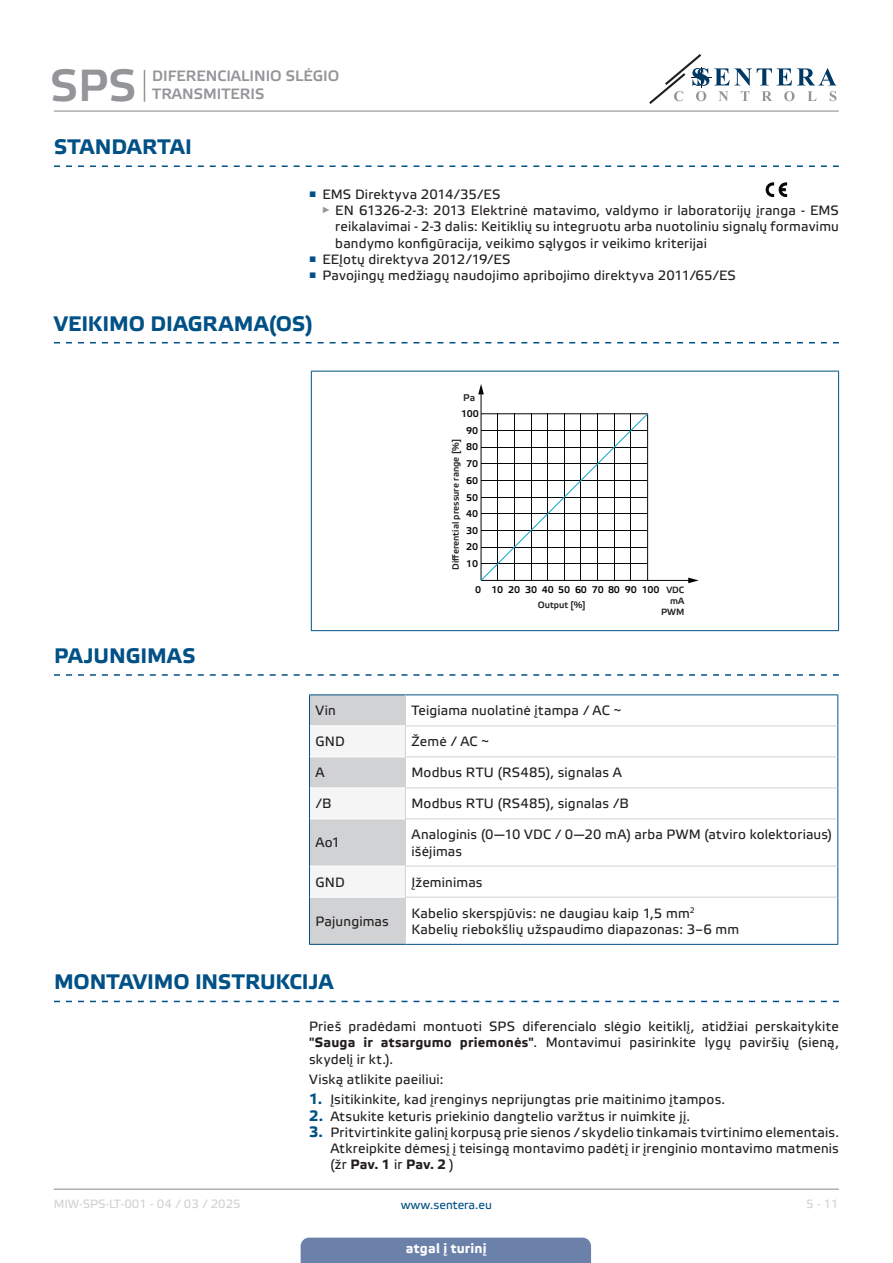
<style>
.page{position:relative;width:893px;height:1263px;background:#fff}
.page>*{position:absolute;margin:0;border:0;box-sizing:border-box;transform-origin:0 0}
.t1{font:45px "Etelka Medium Pro";color:#939598}
.t2{font:700 21px "Etelka Text Pro";color:#015186}
.t3{font:15px/18px "Etelka Medium Pro";color:#939598}
.body{font:13.5px/16.2px "Etelka Text Pro";letter-spacing:.015em;color:#231f20;text-align:justify}
.TABLE_TEXT_WHITE{font:13.5px/16.2px "Etelka Text Pro";letter-spacing:.015em;color:#231f20}
.t4{font:700 13.5px "Etelka Text Pro";letter-spacing:.01em;color:#fff}
.t5{font:12px "Etelka Text Pro";color:#d1d2d4}
.t6{font:12px "Etelka Text Pro";color:#015186}
.t7{font:9.75px "Etelka Medium Pro";letter-spacing:-.02em;color:#05060a}
.t8{font:9.75px "Etelka Medium Pro";color:#231f20}
.t9{font:9px/10.9px "Etelka Medium Pro";color:#231f20;text-align:right}
.s1{font-weight:700}
.s2{font-weight:700;font-size:15px;color:#015186}
</style>
<div class="page">
<hr style="left:54px;top:111px;width:785px;height:1px;background:#939598">
<hr style="left:54px;top:1188px;width:785px;height:2px;background:#939598">
<svg style="left:649px;top:54px;width:187px;height:50px"></svg>
<div style="left:301px;top:1237px;width:290px;height:26px;background:#6c81aa"></div>
<hr style="left:144px;top:70px;width:1px;height:32px;background:#939598">
<svg style="left:54px;top:165px;width:785px;height:2px"></svg>
<svg style="left:54px;top:342px;width:785px;height:1px"></svg>
<svg style="left:54px;top:674px;width:785px;height:2px"></svg>
<svg style="left:766px;top:183px;width:21px;height:14px"></svg>
<hr style="left:311px;top:371px;width:528px;height:1px;background:#015186">
<hr style="left:311px;top:371px;width:1px;height:259px;background:#015186">
<hr style="left:838px;top:371px;width:1px;height:259px;background:#015186">
<hr style="left:311px;top:630px;width:528px;height:1px;background:#015186">
<hr style="left:481px;top:392px;width:1px;height:188px;background:#05060a">
<svg style="left:478px;top:384px;width:6px;height:10px"></svg>
<hr style="left:481px;top:580px;width:209px;height:1px;background:#05060a">
<svg style="left:688px;top:578px;width:11px;height:5px"></svg>
<svg style="left:480px;top:413px;width:168px;height:168px"></svg>
<svg style="left:406px;top:695px;width:431px;height:249px"></svg>
<svg style="left:310px;top:695px;width:95px;height:249px"></svg>
<hr style="left:309px;top:694px;width:96px;height:1px;background:#015186">
<hr style="left:309px;top:695px;width:1px;height:31px;background:#015186">
<hr style="left:405px;top:694px;width:433px;height:1px;background:#015186">
<hr style="left:837px;top:695px;width:1px;height:31px;background:#015186">
<hr style="left:309px;top:726px;width:1px;height:31px;background:#015186">
<hr style="left:837px;top:726px;width:1px;height:31px;background:#015186">
<hr style="left:309px;top:757px;width:1px;height:31px;background:#015186">
<hr style="left:837px;top:757px;width:1px;height:31px;background:#015186">
<hr style="left:309px;top:788px;width:1px;height:31px;background:#015186">
<hr style="left:837px;top:788px;width:1px;height:31px;background:#015186">
<hr style="left:309px;top:819px;width:1px;height:47px;background:#015186">
<hr style="left:837px;top:819px;width:1px;height:47px;background:#015186">
<hr style="left:309px;top:866px;width:1px;height:31px;background:#015186">
<hr style="left:837px;top:866px;width:1px;height:31px;background:#015186">
<hr style="left:309px;top:897px;width:1px;height:47px;background:#015186">
<hr style="left:837px;top:897px;width:1px;height:47px;background:#015186">
<hr style="left:309px;top:944px;width:96px;height:1px;background:#015186">
<hr style="left:405px;top:944px;width:433px;height:1px;background:#015186">
<hr style="left:405px;top:695px;width:1px;height:30px;background:#d1d2d4">
<hr style="left:405px;top:725px;width:432px;height:1px;background:#d1d2d4">
<hr style="left:405px;top:726px;width:1px;height:30px;background:#d1d2d4">
<hr style="left:405px;top:756px;width:432px;height:1px;background:#d1d2d4">
<hr style="left:405px;top:757px;width:1px;height:30px;background:#d1d2d4">
<hr style="left:405px;top:787px;width:432px;height:1px;background:#d1d2d4">
<hr style="left:405px;top:788px;width:1px;height:30px;background:#d1d2d4">
<hr style="left:405px;top:818px;width:432px;height:1px;background:#d1d2d4">
<hr style="left:405px;top:819px;width:1px;height:47px;background:#d1d2d4">
<hr style="left:405px;top:866px;width:432px;height:1px;background:#d1d2d4">
<hr style="left:405px;top:866px;width:1px;height:31px;background:#d1d2d4">
<hr style="left:405px;top:897px;width:432px;height:1px;background:#d1d2d4">
<hr style="left:405px;top:897px;width:1px;height:47px;background:#d1d2d4">
<hr style="left:310px;top:725px;width:95px;height:1px;background:#fff">
<hr style="left:310px;top:756px;width:95px;height:1px;background:#fff">
<hr style="left:310px;top:787px;width:95px;height:1px;background:#fff">
<hr style="left:310px;top:818px;width:95px;height:1px;background:#fff">
<hr style="left:310px;top:866px;width:95px;height:1px;background:#fff">
<hr style="left:310px;top:897px;width:95px;height:1px;background:#fff">
<svg style="left:54px;top:1001px;width:785px;height:1px"></svg>
<h1 class="t1" style="left:50px;top:61px;width:88px">SPS</h1>
<p class="t3" style="left:152px;top:67px;width:189px">DIFERENCIALINIO SLĖGIO<br>TRANSMITERIS</p>
<p class="t2" style="left:54px;top:135px;width:139px">STANDARTAI</p>
<p class="body" style="left:309px;top:187px;width:193px"><sup>■</sup> EMS Direktyva 2014/35/ES</p>
<p class="body" style="left:335px;top:203px;width:505px;text-indent:-13px"><sup>►</sup> EN 61326-2-3: 2013 Elektrinė matavimo, valdymo ir laboratorijų įranga - EMS reikalavimai - 2-3 dalis: Keitiklių su integruotu arba nuotoliniu signalų formavimu bandymo konfigūracija, veikimo sąlygos ir veikimo kriterijai</p>
<p class="body" style="left:309px;top:252px;width:203px"><sup>■</sup> EEĮotų direktyva 2012/19/ES</p>
<p class="body" style="left:309px;top:268px;width:428px"><sup>■</sup> Pavojingų medžiagų naudojimo apribojimo direktyva 2011/65/ES</p>
<p class="t2" style="left:54px;top:312px;width:260px">VEIKIMO DIAGRAMA(OS)</p>
<p class="t8" style="left:463px;top:392px;width:13px">Pa</p>
<p class="t7" style="left:461px;top:408px;width:19px">100</p>
<p class="t7" style="left:466px;top:425px;width:13px">90</p>
<p class="t9" style="left:451px;top:570px;width:132px;rotate:-90deg">Differential pressure range [%]</p>
<p class="t7" style="left:466px;top:441px;width:13px">80</p>
<p class="t7" style="left:466px;top:458px;width:13px">70</p>
<p class="t7" style="left:466px;top:475px;width:13px">60</p>
<p class="t7" style="left:466px;top:492px;width:13px">50</p>
<p class="t7" style="left:466px;top:508px;width:13px">40</p>
<p class="t7" style="left:466px;top:525px;width:13px">30</p>
<p class="t7" style="left:466px;top:542px;width:13px">20</p>
<p class="t7" style="left:466px;top:558px;width:13px">10</p>
<p class="t2" style="left:54px;top:644px;width:143px">PAJUNGIMAS</p>
<p class="t7" style="left:475px;top:585px;width:186px">0 10 20 30 40 50 60 70 80 90 100</p>
<p class="t9" style="left:661px;top:585px;width:25px">VDC mA<br>PWM</p>
<p class="t9" style="left:538px;top:600px;width:49px">Output [%]</p>
<p class="TABLE_TEXT_WHITE" style="left:315px;top:703px;width:22px">Vin</p>
<p class="TABLE_TEXT_WHITE" style="left:411px;top:703px;width:212px">Teigiama nuolatinė įtampa / AC ~</p>
<p class="TABLE_TEXT_WHITE" style="left:315px;top:734px;width:31px">GND</p>
<p class="TABLE_TEXT_WHITE" style="left:411px;top:734px;width:79px">Žemė / AC ~</p>
<p class="TABLE_TEXT_WHITE" style="left:315px;top:765px;width:11px">A</p>
<p class="TABLE_TEXT_WHITE" style="left:411px;top:765px;width:212px">Modbus RTU (RS485), signalas A</p>
<p class="TABLE_TEXT_WHITE" style="left:315px;top:796px;width:18px">/B</p>
<p class="TABLE_TEXT_WHITE" style="left:411px;top:796px;width:219px">Modbus RTU (RS485), signalas /B</p>
<p class="TABLE_TEXT_WHITE" style="left:315px;top:835px;width:26px">Ao1</p>
<p class="TABLE_TEXT_WHITE" style="left:411px;top:827px;width:422px">Analoginis (0—10 VDC / 0—20 mA) arba PWM (atviro kolektoriaus) išėjimas</p>
<p class="TABLE_TEXT_WHITE" style="left:315px;top:874px;width:31px">GND</p>
<p class="TABLE_TEXT_WHITE" style="left:411px;top:874px;width:73px">Įžeminimas</p>
<p class="TABLE_TEXT_WHITE" style="left:315px;top:914px;width:75px">Pajungimas</p>
<p class="TABLE_TEXT_WHITE" style="left:411px;top:905px;width:329px">Kabelio skerspjūvis: ne daugiau kaip 1,5 mm<sup>2<br></sup>Kabelių riebokšlių užspaudimo diapazonas: 3–6 mm</p>
<p class="t2" style="left:54px;top:970px;width:281px">MONTAVIMO INSTRUKCIJA</p>
<p class="body" style="left:309px;top:1019px;width:531px">Prieš pradėdami montuoti SPS diferencialo slėgio keitiklį, atidžiai perskaitykite <span class="s1">"Sauga ir atsargumo priemonės"</span>. Montavimui pasirinkite lygų paviršių (sieną, skydelį ir kt.).</p>
<p class="body" style="left:309px;top:1072px;width:136px">Viską atlikite paeiliui:</p>
<p class="body" style="left:309px;top:1092px;width:418px"><span class="s2">1.</span> Įsitikinkite, kad įrenginys neprijungtas prie maitinimo įtampos.</p>
<p class="body" style="left:309px;top:1109px;width:382px"><span class="s2">2.</span> Atsukite keturis priekinio dangtelio varžtus ir nuimkite jį.</p>
<p class="body" style="left:330px;top:1125px;width:510px;text-indent:-21px"><span class="s2">3.</span> Pritvirtinkite galinį korpusą prie sienos / skydelio tinkamais tvirtinimo elementais.<br>Atkreipkite dėmesį į teisingą montavimo padėtį ir įrenginio montavimo matmenis (žr <span class="s1">Pav. 1</span> ir <span class="s1">Pav. 2</span> )</p>
<p class="t5" style="left:54px;top:1197px;width:188px">MIW-SPS-LT-001 - 04 / 03 / 2025</p>
<p class="t6" style="left:401px;top:1198px;width:93px">www.sentera.eu</p>
<p class="t5" style="left:806px;top:1197px;width:34px">5 - 11</p>
<p class="t4" style="left:406px;top:1240px;width:82px">atgal į turinį</p>
</div>
